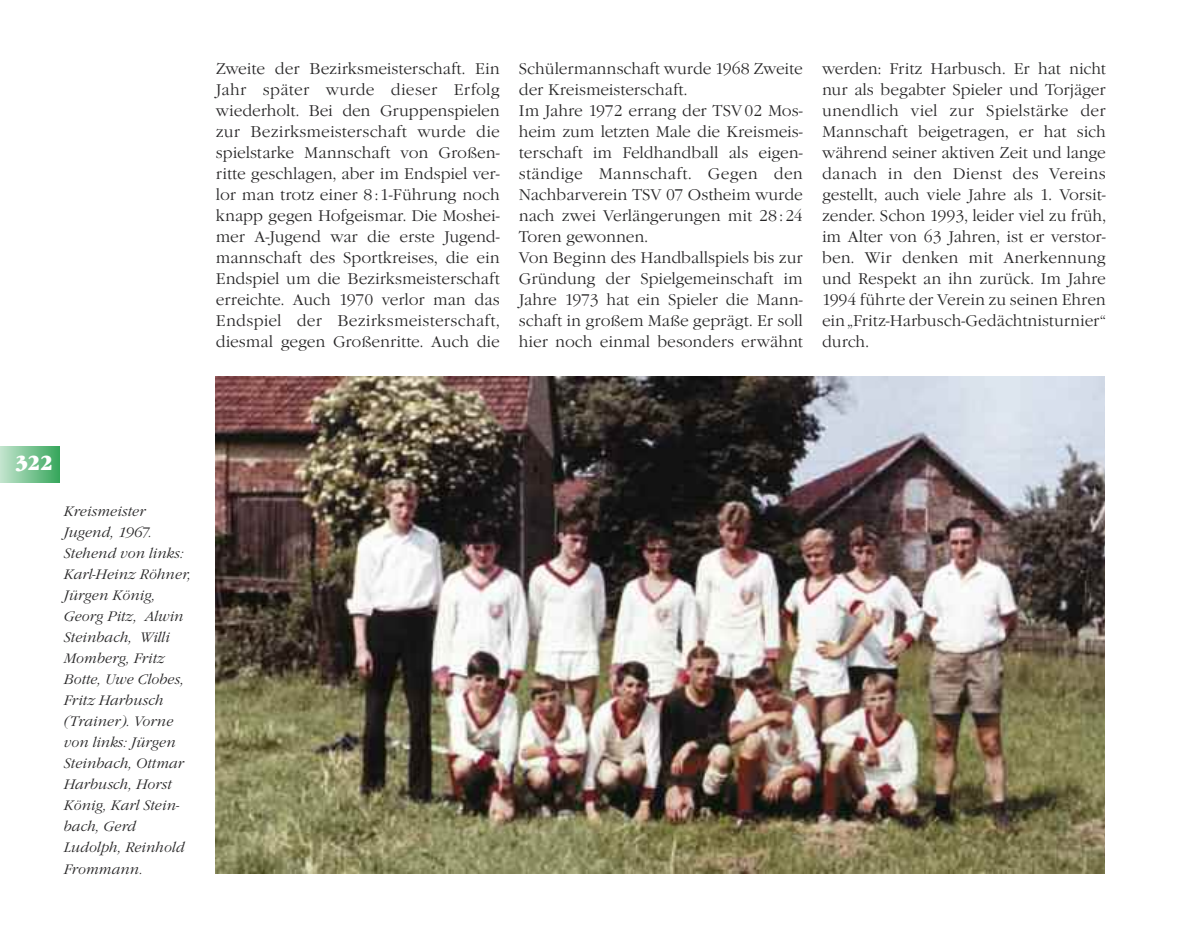
<style>
.page{position:relative;width:1191px;height:936px;background:#fff}
.page>*{position:absolute;margin:0;border:0;box-sizing:border-box;transform-origin:0 0}
.t1{font:21px "Garamond Nova Ultra";color:#fff;scale:.85 1}
.t2{font:300 16.05px/21px "Garamond Nova";color:#272627;text-align:justify}
.t3{font:italic 300 14.25px/21px "Garamond Nova";color:#272627}
</style>
<div class="page">
<div style="left:0;top:446px;width:59px;height:36px;background:linear-gradient(to right,#c4e5cf,#38a75d)"></div>
<img style="left:216px;top:376px;width:888px;height:497px">
<p class="t2" style="left:519px;top:58px;width:285px;text-align:left">Schülermannschaft wurde 1968 Zweite der Kreismeisterschaft.<br>Im Jahre 1972 errang der TSV02 Mos&shy;heim zum letzten Male die Kreismeis&shy;terschaft im Feldhandball als eigen&shy;ständige Mannschaft. Gegen den Nachbarverein TSV 07 Ostheim wurde nach zwei Verlängerungen mit 28 : 24<br>Toren gewonnen.<br>Von Beginn des Handballspiels bis zur Gründung der Spielgemeinschaft im Jahre 1973 hat ein Spieler die Mann&shy;schaft in großem Maße geprägt. Er soll hier noch einmal besonders erwähnt</p>
<p class="t2" style="left:216px;top:58px;width:285px">Zweite der Bezirksmeisterschaft. Ein Jahr später wurde dieser Erfolg wiederholt. Bei den Gruppenspielen zur Bezirksmeisterschaft wurde die spielstarke Mannschaft von Großen&shy;ritte geschlagen, aber im Endspiel ver&shy;lor man trotz einer 8:1-Führung noch knapp gegen Hofgeismar. Die Moshei&shy;mer A-Jugend war die erste Jugend&shy;mannschaft des Sportkreises, die ein Endspiel um die Bezirksmeisterschaft erreichte. Auch 1970 verlor man das Endspiel der Bezirksmeisterschaft, diesmal gegen Großenritte. Auch die</p>
<p class="t2" style="left:822px;top:58px;width:285px">werden: Fritz Harbusch. Er hat nicht nur als begabter Spieler und Torjäger unendlich viel zur Spielstärke der Mannschaft beigetragen, er hat sich während seiner aktiven Zeit und lange danach in den Dienst des Vereins gestellt, auch viele Jahre als 1. Vorsit&shy;zender. Schon 1993, leider viel zu früh, im Alter von 63 Jahren, ist er verstor&shy;ben. Wir denken mit Anerkennung und Respekt an ihn zurück. Im Jahre 1994 führte der Verein zu seinen Ehren ein„Fritz-Harbusch-Gedächtnisturnier“ durch.</p>
<h1 class="t1" style="left:15px;top:451px;width:46px">322</h1>
<p class="t3" style="left:64px;top:501px;width:129px">Kreismeister<br>Jugend, 1967.<br>Stehend von links:<br>Karl-Heinz Röhner,<br>Jürgen König,<br>Georg Pitz, Alwin<br>Steinbach, Willi<br>Momberg, Fritz<br>Botte, Uwe Clobes,<br>Fritz Harbusch (Trainer). Vorne von links: Jürgen<br>Steinbach, Ottmar<br>Harbusch, Horst<br>König, Karl Stein&shy;bach, Gerd<br>Ludolph, Reinhold<br>Frommann.</p>
</div>
